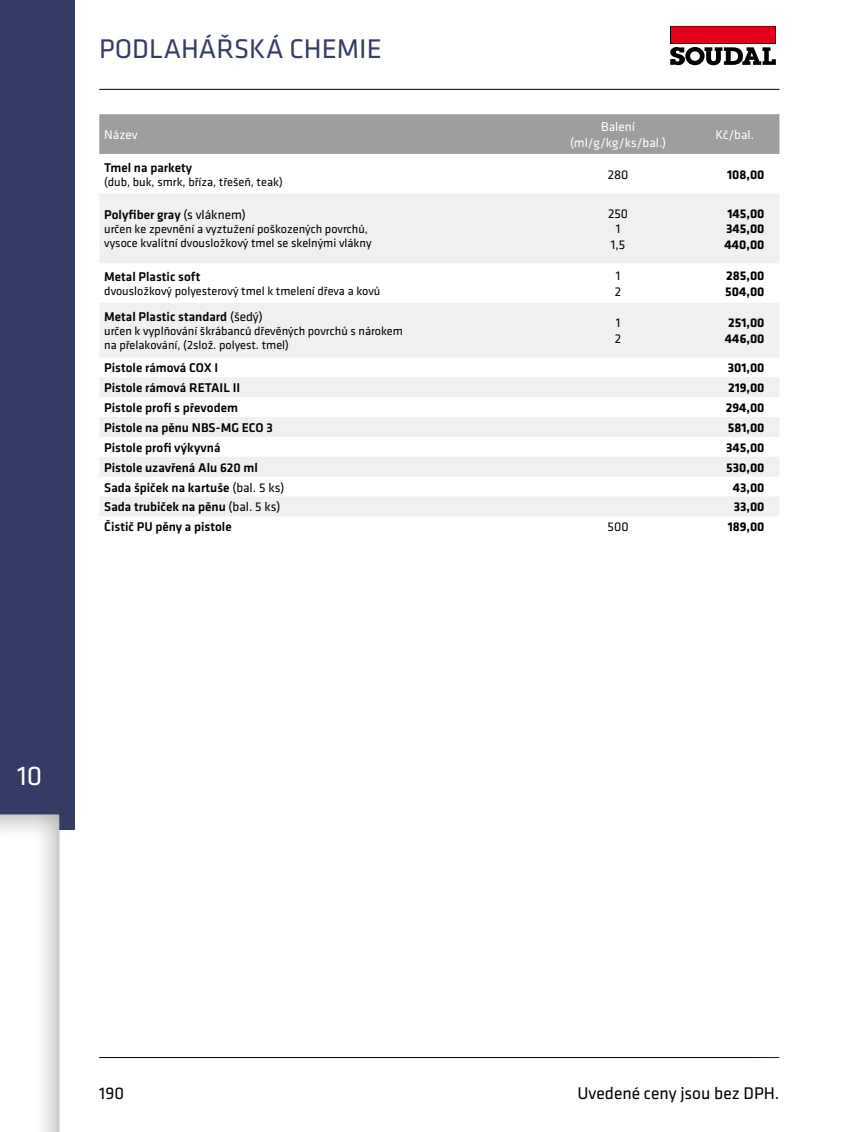
<style>
.page{position:relative;width:844px;height:1132px;background:#fff}
.page>*{position:absolute;margin:0;border:0;box-sizing:border-box;transform-origin:0 0}
.t1{font:28px "Klavika";color:#343b65}
.t2{font:28px "Klavika";color:#fff}
.t3{font:17.5px "Klavika";color:#000}
.t4{font:500 13.12px "Klavika";color:#000}
.t5{font:700 13.12px/15.8px "Klavika";color:#000}
.t6{font:13.12px/15.8px "Klavika";color:#fff;text-align:center}
.t7{font:13.12px/15.8px "Klavika";color:#000}
.t8{font:12.25px/14px "Klavika";color:#000}
.s1{font-weight:400}
</style>
<div class="page">
<hr style="left:99px;top:1056px;width:680px;height:1px;background:#000">
<div style="left:743px;top:0;width:100px;height:1131px;background:#fff"></div>
<hr style="left:99px;top:89px;width:680px;height:1px;background:#000">
<svg style="left:670px;top:26px;width:105px;height:40px"></svg>
<div style="left:99px;top:114px;width:680px;height:40px;background:#9c9e9f"></div>
<svg style="left:99px;top:194px;width:680px;height:322px;fill:#f0f0f1"></svg>
<div style="left:0;top:0;width:74px;height:828px;background:#343b65"></div>
<div style="left:0;top:810px;width:63px;height:321px;background:#000;opacity:.32"></div>
<h1 class="t1" style="left:99px;top:33px;width:284px">PODLAHÁŘSKÁ CHEMIE</h1>
<p class="t6" style="left:104px;top:127px;width:35px">Název</p>
<p class="t6" style="left:570px;top:119px;width:98px">Balení (ml/g/kg/ks/bal.)</p>
<p class="t6" style="left:715px;top:127px;width:40px">Kč/bal.</p>
<p class="t4" style="left:104px;top:160px;width:89px">Tmel na parkety</p>
<p class="t8" style="left:104px;top:175px;width:180px">(dub, buk, smrk, bříza, třešeň, teak)</p>
<p class="t7" style="left:607px;top:167px;width:22px">280</p>
<p class="t5" style="left:727px;top:167px;width:39px">108,00</p>
<p class="t4" style="left:104px;top:208px;width:143px">Polyfiber gray <span class="s1">(s vláknem)</span></p>
<p class="t8" style="left:104px;top:222px;width:269px">určen ke zpevnění a vyztužení poškozených povrchů, vysoce kvalitní dvousložkový tmel se skelnými vlákny</p>
<p class="t4" style="left:104px;top:269px;width:98px">Metal Plastic soft</p>
<p class="t8" style="left:104px;top:284px;width:277px">dvousložkový polyesterový tmel k tmelení dřeva a kovů</p>
<p class="t7" style="left:608px;top:205px;width:22px;text-align:center">250<br>1<br>1,5</p>
<p class="t5" style="left:724px;top:205px;width:42px;text-align:justify">145,00<br>345,00<br>440,00</p>
<p class="t7" style="left:614px;top:268px;width:8px">1<br>2</p>
<p class="t5" style="left:725px;top:268px;width:41px">285,00<br>504,00</p>
<p class="t4" style="left:104px;top:309px;width:160px">Metal Plastic standard <span class="s1">(šedý)</span></p>
<p class="t8" style="left:104px;top:324px;width:300px">určen k vyplňování škrábanců dřevěných povrchů s nárokem na přelakování, (2slož. polyest. tmel)</p>
<p class="t7" style="left:614px;top:315px;width:8px">1<br>2</p>
<p class="t5" style="left:724px;top:315px;width:41px">251,00<br>446,00</p>
<p class="t4" style="left:104px;top:361px;width:116px">Pistole rámová COX I</p>
<p class="t5" style="left:727px;top:360px;width:38px">301,00</p>
<p class="t4" style="left:104px;top:380px;width:137px">Pistole rámová RETAIL II</p>
<p class="t5" style="left:728px;top:380px;width:38px">219,00</p>
<p class="t4" style="left:104px;top:400px;width:135px">Pistole profi s převodem</p>
<p class="t5" style="left:725px;top:400px;width:40px">294,00</p>
<p class="t4" style="left:104px;top:420px;width:170px">Pistole na pěnu NBS-MG ECO 3</p>
<p class="t5" style="left:727px;top:420px;width:38px">581,00</p>
<p class="t4" style="left:104px;top:440px;width:118px">Pistole profi výkyvná</p>
<p class="t5" style="left:726px;top:439px;width:40px">345,00</p>
<p class="t4" style="left:104px;top:460px;width:155px">Pistole uzavřená Alu 620 ml</p>
<p class="t5" style="left:726px;top:459px;width:40px">530,00</p>
<p class="t4" style="left:104px;top:480px;width:181px">Sada špiček na kartuše <span class="s1">(bal. 5 ks)</span></p>
<p class="t5" style="left:732px;top:479px;width:33px">43,00</p>
<p class="t4" style="left:104px;top:499px;width:178px">Sada trubiček na pěnu <span class="s1">(bal. 5 ks)</span></p>
<p class="t5" style="left:733px;top:499px;width:32px">33,00</p>
<p class="t4" style="left:104px;top:519px;width:129px">Čistič PU pěny a pistole</p>
<p class="t7" style="left:607px;top:519px;width:22px">500</p>
<p class="t5" style="left:727px;top:519px;width:38px">189,00</p>
<h1 class="t2" style="left:17px;top:760px;width:27px">10</h1>
<h2 class="t3" style="left:99px;top:1083px;width:26px">190</h2>
<h2 class="t3" style="left:577px;top:1083px;width:203px">Uvedené ceny jsou bez DPH.</h2>
</div>
